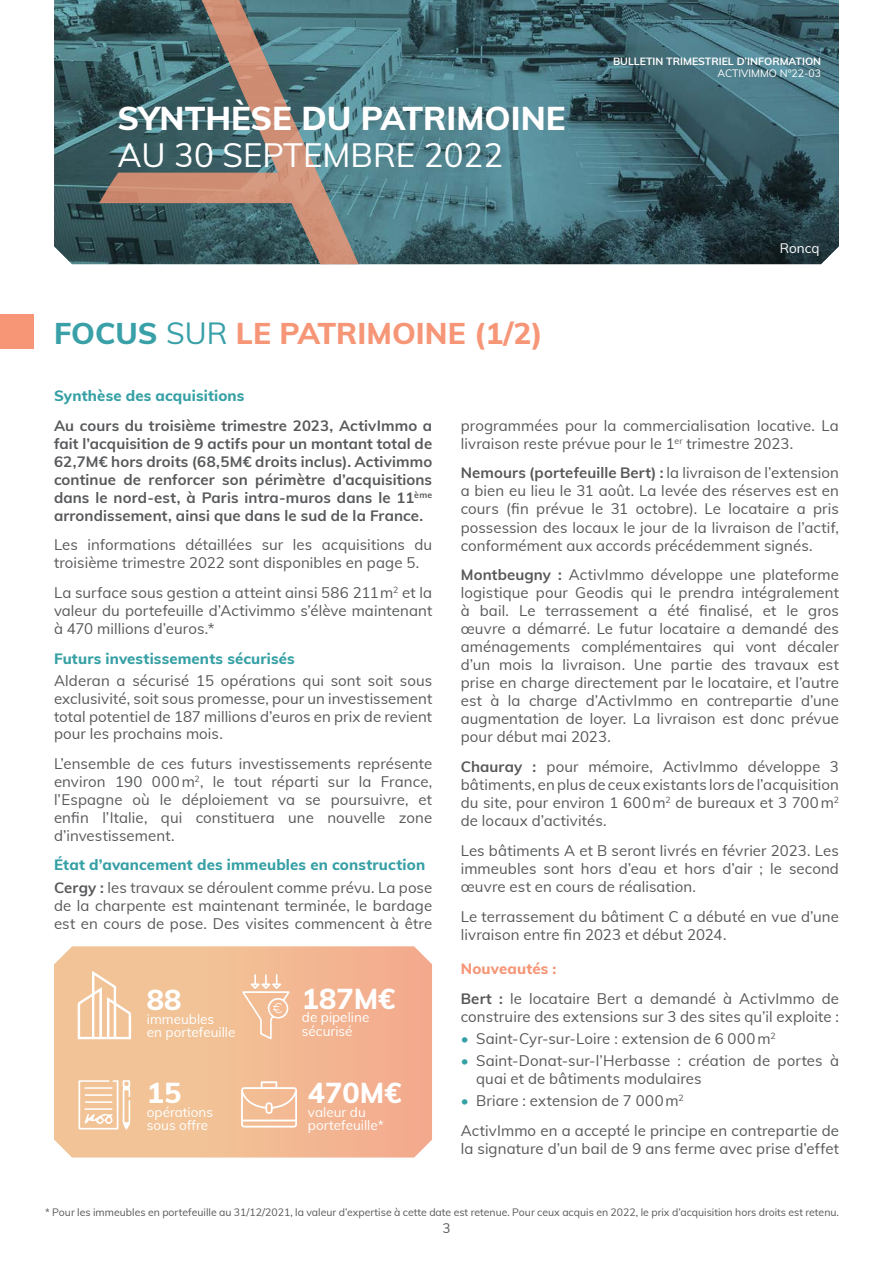
<style>
.page{position:relative;width:893px;height:1263px;background:#fff}
.page>*{position:absolute;margin:0;border:0;box-sizing:border-box;transform-origin:0 0}
.t1{font:800 33px "Muli";color:#fff}
.t2{font:33px "Muli";color:#fff}
.t3{font:800 30px "Muli";color:#f69677}
.t4{font:800 28.8px "Muli";color:#fff}
.t5{font:15px/18px "Muli";letter-spacing:.005em;color:#57585a}
.t6{font:700 15px/18px "Muli";letter-spacing:.005em;color:#57585a;text-align:justify}
.t7{font:800 15px/22.2px "Muli";letter-spacing:.01em;color:#36a0a5}
.t8{font:13.5px/13.5px "Muli";color:#fff}
.t9{font:13.5px "Muli";color:#57585a}
.t10{font:10.5px "Muli";color:#57585a}
.t11{font:700 10.5px "Muli";color:#fff}
.t12{font:10.5px "Muli";color:#fff}
.s1{color:#39a0a8}
.s2{font-weight:400;color:#39a0a8}
.s3{font-weight:700;color:#57585a}
.s4{font-weight:400;color:#57585a}
.s5{font-weight:700}
.s6{font-weight:800;color:#f69677}
.s7{color:#35a0a6}
</style>
<div class="page">
<img style="left:54px;top:0;width:785px;height:264px">
<svg style="left:99px;top:0;width:260px;height:264px;background:#5f6f6e"></svg>
<svg style="left:54px;top:946px;width:378px;height:212px;background:#f2bb95"></svg>
<svg style="left:242px;top:974px;width:48px;height:65px;background:#f4c5a4"></svg>
<svg style="left:78px;top:971px;width:53px;height:68px"></svg>
<svg style="left:79px;top:1080px;width:51px;height:49px"></svg>
<svg style="left:241px;top:1081px;width:56px;height:46px"></svg>
<div style="left:0;top:314px;width:34px;height:34px;background:#f69677"></div>
<hr style="left:892px;top:314px;width:1px;height:34px;background:#f69677">
<h1 class="t1" style="left:117px;top:99px;width:450px">SYNTHÈSE DU PATRIMOINE</h1>
<h1 class="t2" style="left:117px;top:136px;width:387px">AU 30 SEPTEMBRE 2022</h1>
<h2 class="t3" style="left:54px;top:316px;width:490px"><span class="s1">FOCUS</span> <span class="s2">SUR</span> LE PATRIMOINE (1/2)</h2>
<p class="t11" style="left:613px;top:55px;width:210px">BULLETIN TRIMESTRIEL D’INFORMATION</p>
<p class="t12" style="left:717px;top:67px;width:105px">ACTIVIMMO N°22-03</p>
<p class="t8" style="left:780px;top:241px;width:41px">Roncq</p>
<p class="t7" style="left:54px;top:385px;width:192px">Synthèse des acquisitions</p>
<p class="t6" style="left:54px;top:416px;width:380px">Au cours du troisième trimestre 2023, ActivImmo a fait l’acquisition de 9 actifs pour un montant total de 62,7M€ hors droits (68,5M€ droits inclus). Activimmo continue de renforcer son périmètre d’acquisitions dans le nord-est, à Paris intra-muros dans le 11<sup>ème </sup>arrondissement, ainsi que dans le sud de la France.</p>
<p class="t5" style="left:54px;top:536px;width:380px">Les informations détaillées sur les acquisitions du troisième trimestre 2022 sont disponibles en page 5.</p>
<p class="t5" style="left:54px;top:584px;width:380px;text-align:justify">La surface sous gestion a atteint ainsi 586 211m<sup>2</sup> et la valeur du portefeuille d’Activimmo s’élève maintenant à 470 millions d’euros.*</p>
<p class="t7" style="left:54px;top:648px;width:242px">Futurs investissements sécurisés</p>
<p class="t5" style="left:54px;top:672px;width:380px;text-align:justify">Alderan a sécurisé 15 opérations qui sont soit sous exclusivité, soit sous promesse, pour un investissement total potentiel de 187 millions d’euros en prix de revient</p>
<p class="t5" style="left:54px;top:719px;width:380px;line-height:29.7px">pour les prochains mois.<br>L’ensemble de ces futurs investissements représente</p>
<p class="t5" style="left:54px;top:772px;width:380px;text-align:justify">environ 190 000m<sup>2</sup>, le tout réparti sur la France, l’Espagne où le déploiement va se poursuivre, et enfin l’Italie, qui constituera une nouvelle zone d’investissement.</p>
<p class="t7" style="left:54px;top:854px;width:380px">État d’avancement des immeubles en construction<br><span class="s3">Cergy :</span> <span class="s4">les travaux se déroulent comme prévu. La pose</span></p>
<p class="t5" style="left:54px;top:896px;width:380px">de la charpente est maintenant terminée, le bardage est en cours de pose. Des visites commencent à être</p>
<h3 class="t4" style="left:147px;top:983px;width:36px">88</h3>
<p class="t8" style="left:147px;top:1012px;width:90px">immeubles<br>en portefeuille</p>
<h3 class="t4" style="left:147px;top:1076px;width:36px">15</h3>
<p class="t8" style="left:147px;top:1105px;width:68px">opérations sous offre</p>
<h3 class="t4" style="left:302px;top:982px;width:95px">187M€</h3>
<p class="t8" style="left:302px;top:1011px;width:69px">de pipeline sécurisé</p>
<h3 class="t4" style="left:308px;top:1076px;width:95px">470M€</h3>
<p class="t8" style="left:308px;top:1105px;width:77px">valeur du portefeuille*</p>
<p class="t5" style="left:461px;top:416px;width:380px">programmées pour la commercialisation locative. La livraison reste prévue pour le 1<sup>er</sup> trimestre 2023.</p>
<p class="t5" style="left:461px;top:464px;width:380px;text-align:justify"><span class="s5">Nemours (portefeuille Bert) :</span> la livraison de l’extension a bien eu lieu le 31 août. La levée des réserves est en cours (fin prévue le 31 octobre). Le locataire a pris possession des locaux le jour de la livraison de l’actif, conformément aux accords précédemment signés.</p>
<p class="t5" style="left:461px;top:566px;width:380px;text-align:justify"><span class="s5">Montbeugny :</span> ActivImmo développe une plateforme logistique pour Geodis qui le prendra intégralement à bail. Le terrassement a été finalisé, et le gros œuvre a démarré. Le futur locataire a demandé des aménagements complémentaires qui vont décaler d’un mois la livraison. Une partie des travaux est prise en charge directement par le locataire, et l’autre est à la charge d’ActivImmo en contrepartie d’une augmentation de loyer. La livraison est donc prévue pour début mai 2023.</p>
<p class="t5" style="left:461px;top:758px;width:380px;text-align:justify"><span class="s5">Chauray :</span> pour mémoire, ActivImmo développe 3 bâtiments, en plus de ceux existants lors de l’acquisition du site, pour environ 1 600m<sup>2</sup> de bureaux et 3 700m<sup>2 </sup>de locaux d’activités.</p>
<p class="t5" style="left:461px;top:841px;width:380px;text-align:justify">Les bâtiments A et B seront livrés en février 2023. Les immeubles sont hors d’eau et hors d’air ; le second œuvre est en cours de réalisation.</p>
<p class="t5" style="left:461px;top:907px;width:380px">Le terrassement du bâtiment C a débuté en vue d’une livraison entre fin 2023 et début 2024.</p>
<p class="t5" style="left:461px;top:954px;width:380px;line-height:29.7px"><span class="s6">Nouveautés :<br></span><span class="s5">Bert :</span> le locataire Bert a demandé à ActivImmo de</p>
<p class="t5" style="left:461px;top:1007px;width:380px">construire des extensions sur 3 des sites qu’il exploite :</p>
<p class="t5" style="left:461px;top:1029px;width:316px"><span class="s7">•</span> Saint-Cyr-sur-Loire : extension de 6 000m<sup>2</sup></p>
<p class="t5" style="left:476px;top:1052px;width:364px;text-indent:-15px"><span class="s7">•</span> Saint-Donat-sur-l’Herbasse : création de portes à quai et de bâtiments modulaires</p>
<p class="t5" style="left:461px;top:1086px;width:380px;line-height:29.7px"><span class="s7">•</span> Briare : extension de 7 000m<sup>2<br></sup>ActivImmo en a accepté le principe en contrepartie de</p>
<p class="t5" style="left:461px;top:1140px;width:380px">la signature d’un bail de 9 ans ferme avec prise d’effet</p>
<p class="t10" style="left:45px;top:1206px;width:795px">* Pour les immeubles en portefeuille au 31/12/2021, la valeur d’expertise à cette date est retenue. Pour ceux acquis en 2022, le prix d’acquisition hors droits est retenu.</p>
<p class="t9" style="left:442px;top:1220px;width:10px">3</p>
</div>
